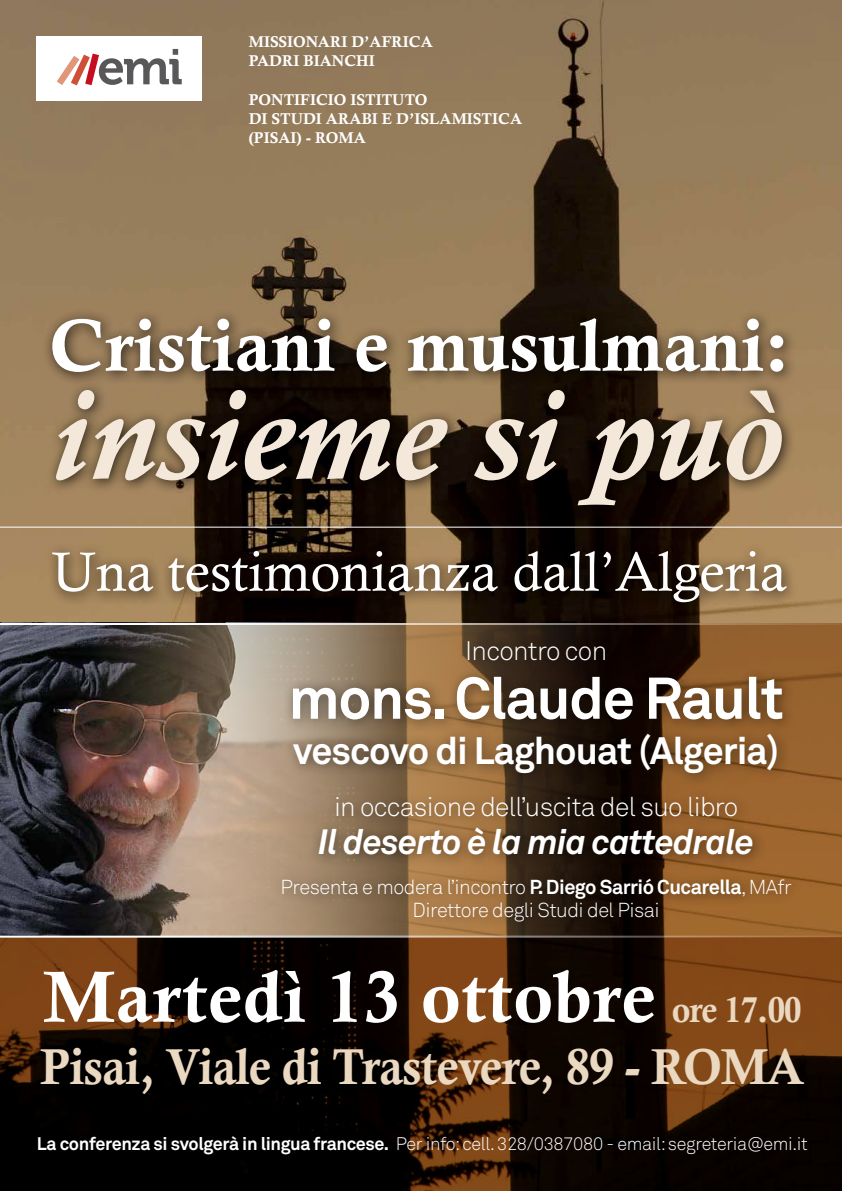
<style>
.page{position:relative;width:842px;height:1191px;background:#fff}
.page>*{position:absolute;margin:0;border:0;box-sizing:border-box;transform-origin:0 0}
.t1{font:italic 700 131px "Calisto";color:#f3e8da}
.t2{font:73.5px "Calis MT Bol";color:#fff}
.t3{font:72.8px "Calis MT Bol";letter-spacing:.01em;color:#fff}
.t4{font:700 58px "Akkurat";letter-spacing:-.025em;color:#fff}
.t5{font:55.4px "Calisto";color:#fff}
.t6{font:50.4px "Calis MT Bol";letter-spacing:-.02em;color:#ead8c0;scale:.95 1}
.t7{font:700 37.7px "Akkurat";letter-spacing:-.025em;color:#fff}
.t8{font:italic 700 34.7px "Akkurat";letter-spacing:-.025em;color:#fff}
.t9{font:300 26.5px "Akkurat";letter-spacing:-.025em;color:#fff}
.t10{font:300 20px/23px "Akkurat";letter-spacing:-.025em;color:#fff;text-align:center}
.t11{font:300 18px "Akkurat";letter-spacing:-.02em;color:#fff}
.t12{font:15.6px/19.2px "Calis MT Bol";color:#fff}
.s1{font-weight:700}
.s2{font-size:35.9px;color:#ead8c0}
</style>
<div class="page">
<img style="left:0;top:0;width:842px;height:623px">
<div style="left:36px;top:36px;width:166px;height:65px;background:#fff"></div>
<svg style="left:0;top:937px;width:842px;height:254px;background:#281506"></svg>
<div style="left:42px;top:308px;width:757px;height:309px;background:#000;opacity:.75"></div>
<hr style="left:0;top:526px;width:842px;height:1px;background:#fff">
<img style="left:0;top:623px;width:842px;height:314px">
<svg style="left:57px;top:49px;width:125px;height:36px"></svg>
<div style="left:273px;top:632px;width:531px;height:303px;background:#000;opacity:.5"></div>
<p class="t12" style="left:249px;top:32px;width:186px">MISSIONARI D’AFRICA<br>PADRI BIANCHI</p>
<p class="t12" style="left:249px;top:90px;width:275px">PONTIFICIO ISTITUTO<br>DI STUDI ARABI E D’ISLAMISTICA (PISAI) - ROMA</p>
<h2 class="t2" style="left:49px;top:303px;width:742px">Cristiani e musulmani:</h2>
<h1 class="t1" style="left:50px;top:359px;width:733px">insieme si può</h1>
<h3 class="t5" style="left:51px;top:539px;width:737px">Una testimonianza dall’Algeria</h3>
<h3 class="t9" style="left:465px;top:634px;width:143px">Incontro con</h3>
<h3 class="t4" style="left:288px;top:662px;width:497px">mons. Claude Rault</h3>
<h3 class="t7" style="left:293px;top:727px;width:488px">vescovo di Laghouat (Algeria)</h3>
<h3 class="t9" style="left:334px;top:790px;width:406px">in occasione dell’uscita del suo libro</h3>
<h3 class="t8" style="left:318px;top:820px;width:438px">Il deserto è la mia cattedrale</h3>
<p class="t10" style="left:281px;top:875px;width:512px">Presenta e modera l’incontro <span class="s1">P. Diego Sarrió Cucarella</span>, MAfr<br>Direttore degli Studi del Pisai</p>
<h3 class="t3" style="left:43px;top:955px;width:759px">Martedì 13 ottobre <span class="s2">ore 17.00</span></h3>
<h3 class="t6" style="left:41px;top:1037px;width:806px">Pisai, Viale di Trastevere, 89 - ROMA</h3>
<p class="t11" style="left:37px;top:1132px;width:772px"><span class="s1">La conferenza si svolgerà in lingua francese.</span> Per info: cell. 328/0387080 - email: segreteria@emi.it</p>
</div>
